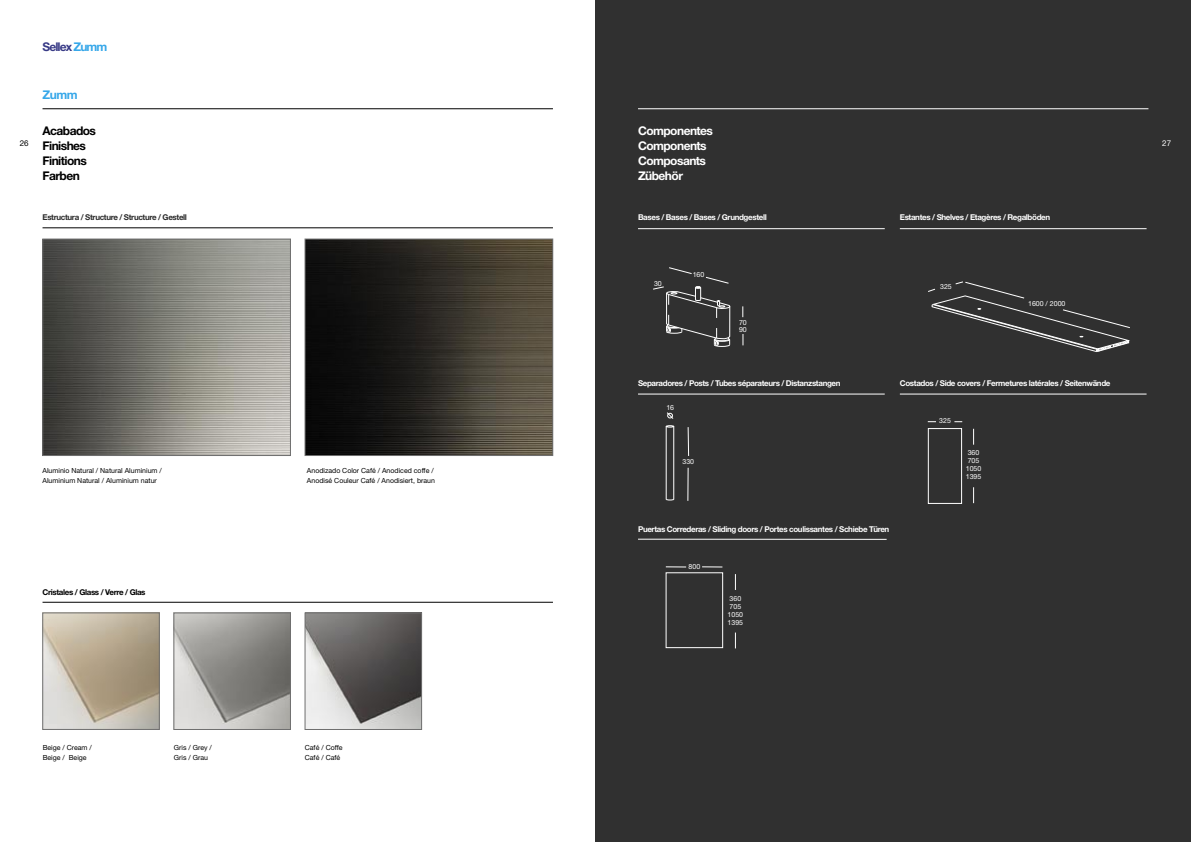
<style>
.page{position:relative;width:1191px;height:842px;background:#fff}
.page>*{position:absolute;margin:0;border:0;box-sizing:border-box;transform-origin:0 0}
.t1{font:700 12px "Helvetica Neue LT Std";letter-spacing:-.045em;color:#fff}
.t2{font:700 12px "Helvetica Neue LT Std";letter-spacing:-.045em;color:#000}
.t3{font:700 12px "Helvetica Neue LT Std";letter-spacing:-.075em;color:#383a86}
.t4{font:700 12px "Helvetica Neue LT Std";color:#36a7e9}
.t5{font:700 8px "Helvetica Neue LT Std";letter-spacing:-.045em;color:#fff}
.t6{font:700 8px "Helvetica Neue LT Std";letter-spacing:-.045em;color:#2a2a2a}
.t7{font:700 8px "Helvetica Neue LT Std";letter-spacing:-.045em;color:#000}
.t8{font:8px "Helvetica Neue LT Std";color:#000}
.t9{font:8px "Helvetica Neue LT Std";color:#fff}
.t10{font:7px "Helvetica Neue LT Std";color:#000}
.t11{font:7px "Helvetica Neue LT Std";color:#fff}
.s1{color:#36a7e9}
</style>
<div class="page">
<div style="left:595px;top:0;width:596px;height:842px;background:#303030"></div>
<hr style="left:43px;top:228px;width:510px;height:1px;background:#000">
<hr style="left:43px;top:109px;width:510px;height:1px;background:#000">
<hr style="left:43px;top:602px;width:510px;height:1px;background:#000">
<img style="left:176px;top:615px;width:113px;height:113px">
<div style="left:174px;top:613px;width:117px;height:117px;border:1px solid #6f6f6f"></div>
<img style="left:307px;top:615px;width:113px;height:113px">
<div style="left:305px;top:613px;width:117px;height:117px;border:1px solid #6f6f6f"></div>
<img style="left:307px;top:241px;width:244px;height:213px">
<div style="left:305px;top:239px;width:248px;height:217px;border:1px solid #6f6f6f"></div>
<img style="left:45px;top:241px;width:244px;height:213px">
<div style="left:43px;top:239px;width:248px;height:217px;border:1px solid #6f6f6f"></div>
<img style="left:45px;top:615px;width:112px;height:113px">
<div style="left:43px;top:613px;width:116px;height:117px;border:1px solid #6f6f6f"></div>
<hr style="left:638px;top:109px;width:510px;height:1px;background:#fff">
<hr style="left:638px;top:228px;width:246px;height:1px;background:#fff">
<svg style="left:653px;top:267px;width:78px;height:80px"></svg>
<svg style="left:928px;top:281px;width:202px;height:71px"></svg>
<div style="left:928px;top:428px;width:33px;height:76px;border:1px solid #fff"></div>
<svg style="left:973px;top:429px;width:1px;height:16px"></svg>
<svg style="left:973px;top:487px;width:1px;height:16px"></svg>
<div style="left:666px;top:572px;width:57px;height:76px;border:1px solid #fff"></div>
<svg style="left:666px;top:567px;width:20px;height:1px"></svg>
<hr style="left:638px;top:539px;width:248px;height:1px;background:#fff">
<svg style="left:735px;top:574px;width:1px;height:16px"></svg>
<svg style="left:735px;top:632px;width:1px;height:16px"></svg>
<svg style="left:702px;top:567px;width:20px;height:1px"></svg>
<hr style="left:638px;top:394px;width:246px;height:1px;background:#fff">
<hr style="left:687px;top:468px;width:1px;height:33px;background:#fff">
<svg style="left:666px;top:425px;width:8px;height:2px"></svg>
<svg style="left:667px;top:412px;width:6px;height:7px"></svg>
<hr style="left:673px;top:426px;width:1px;height:73px;background:#fff">
<hr style="left:666px;top:426px;width:1px;height:73px;background:#fff">
<svg style="left:688px;top:427px;width:1px;height:29px"></svg>
<hr style="left:900px;top:228px;width:246px;height:1px;background:#fff">
<hr style="left:900px;top:394px;width:246px;height:1px;background:#fff">
<p class="t8" style="left:20px;top:139px;width:10px">26</p>
<p class="t3" style="left:43px;top:39px;width:66px">Sellex <span class="s1">Zumm</span></p>
<p class="t4" style="left:43px;top:88px;width:37px">Zumm</p>
<p class="t2" style="left:43px;top:124px;width:55px">Acabados</p>
<p class="t2" style="left:43px;top:139px;width:45px">Finishes</p>
<p class="t2" style="left:43px;top:154px;width:46px">Finitions</p>
<p class="t2" style="left:43px;top:169px;width:39px">Farben</p>
<p class="t6" style="left:43px;top:212px;width:146px">Estructura / Structure / Structure / Gestell</p>
<p class="t10" style="left:43px;top:467px;width:121px">Aluminio Natural / Natural Aluminium /</p>
<p class="t10" style="left:43px;top:477px;width:116px">Aluminium Natural / Aluminium natur</p>
<p class="t7" style="left:43px;top:587px;width:105px">Cristales / Glass / Verre / Glas</p>
<p class="t10" style="left:43px;top:743px;width:51px">Beige / Cream /</p>
<p class="t10" style="left:43px;top:753px;width:45px">Beige / Beige</p>
<p class="t10" style="left:174px;top:743px;width:39px">Gris / Grey /</p>
<p class="t10" style="left:174px;top:753px;width:36px">Gris / Grau</p>
<p class="t10" style="left:307px;top:467px;width:128px">Anodizado Color Café / Anodiced coffe /</p>
<p class="t10" style="left:307px;top:477px;width:130px">Anodisé Couleur Café / Anodisiert, braun</p>
<p class="t10" style="left:305px;top:743px;width:39px">Café / Coffe</p>
<p class="t10" style="left:305px;top:753px;width:37px">Café / Café</p>
<p class="t1" style="left:638px;top:124px;width:77px">Componentes</p>
<p class="t1" style="left:638px;top:139px;width:70px">Components</p>
<p class="t1" style="left:638px;top:154px;width:70px">Composants</p>
<p class="t1" style="left:638px;top:169px;width:46px">Zübehör</p>
<p class="t5" style="left:638px;top:212px;width:130px">Bases / Bases / Bases / Grundgestell</p>
<p class="t5" style="left:900px;top:212px;width:152px">Estantes / Shelves / Etagères / Regalböden</p>
<p class="t11" style="left:654px;top:279px;width:9px">30</p>
<p class="t11" style="left:693px;top:270px;width:13px">160</p>
<p class="t11" style="left:739px;top:318px;width:9px">70</p>
<p class="t11" style="left:739px;top:325px;width:9px">90</p>
<p class="t11" style="left:940px;top:283px;width:13px">325</p>
<p class="t11" style="left:1028px;top:299px;width:39px">1600 / 2000</p>
<p class="t5" style="left:638px;top:378px;width:204px">Separadores / Posts / Tubes séparateurs / Distanzstangen</p>
<p class="t11" style="left:666px;top:403px;width:9px">16</p>
<p class="t11" style="left:682px;top:458px;width:13px">330</p>
<p class="t5" style="left:900px;top:378px;width:212px">Costados / Side covers / Fermetures latérales / Seitenwände</p>
<p class="t11" style="left:939px;top:417px;width:13px">325</p>
<p class="t11" style="left:967px;top:449px;width:13px">360</p>
<p class="t11" style="left:967px;top:457px;width:13px">705</p>
<p class="t11" style="left:965px;top:465px;width:17px">1050</p>
<p class="t11" style="left:965px;top:473px;width:17px">1395</p>
<p class="t5" style="left:638px;top:524px;width:253px">Puertas Correderas / Sliding doors / Portes coulissantes / Schiebe Türen</p>
<p class="t11" style="left:688px;top:562px;width:13px">800</p>
<p class="t11" style="left:729px;top:594px;width:13px">360</p>
<p class="t11" style="left:729px;top:602px;width:13px">705</p>
<p class="t11" style="left:727px;top:610px;width:17px">1050</p>
<p class="t11" style="left:727px;top:618px;width:17px">1395</p>
<p class="t9" style="left:1162px;top:139px;width:10px">27</p>
</div>
